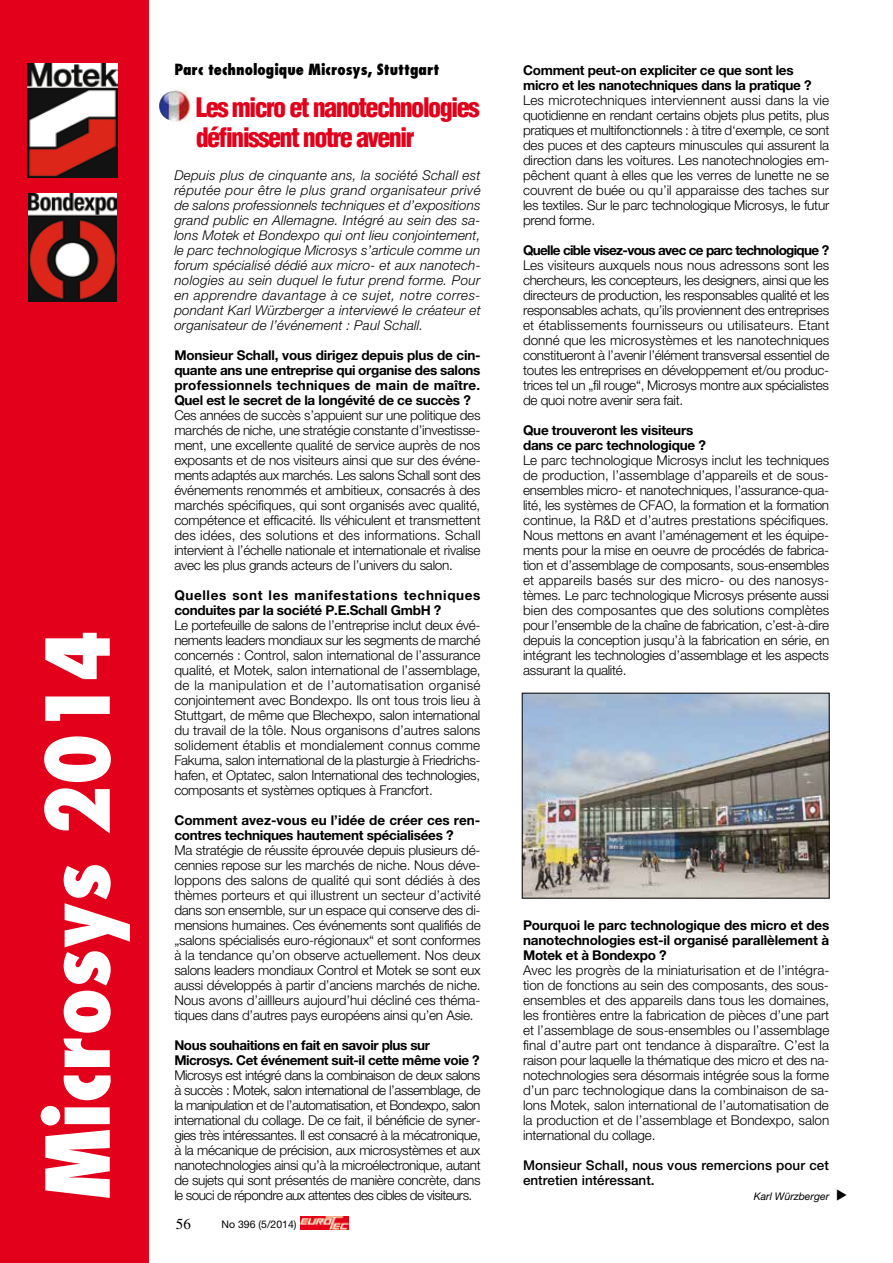
<style>
.page{position:relative;width:893px;height:1263px;background:#fff}
.page>*{position:absolute;margin:0;border:0;box-sizing:border-box;transform-origin:0 0}
.t1{font:800 condensed 85.5px "Futura";color:#fff}
.t2{font:900 condensed 26.25px/30px "Helvetica";letter-spacing:-.065em;color:#e2001a}
.t3{font:800 condensed 15px "Futura";color:#000}
.t4{font:300 13.5px/15px "Helvetica Neue";letter-spacing:-.02em;color:#000;text-align:justify}
.t5{font:700 13.5px/15px "Helvetica Neue";letter-spacing:-.02em;color:#000}
.t6{font:italic 300 13.5px/15px "Helvetica Neue";letter-spacing:.01em;color:#000;text-align:justify}
.t7{font:700 13.5px/15px "Helvetica Neue";letter-spacing:.045em;color:#000}
.t8{font:500 13.5px/15px "Helvetica Neue";letter-spacing:.005em;color:#000}
.t9{font:300 13.5px "Helvetica Neue";letter-spacing:-.04em;color:#000}
.t10{font:700 13.5px "Helvetica Neue";letter-spacing:-.05em;color:#000}
.t11{font:italic 10.5px "Helvetica Neue";color:#000}
.t12{font:10.5px "Helvetica Neue";color:#000}
</style>
<div class="page">
<svg style="left:300px;top:1216px;width:49px;height:13px"></svg>
<img style="left:301px;top:1216px;width:47px;height:13px">
<div style="left:0;top:0;width:149px;height:1263px;background:#e2001a"></div>
<img style="left:28px;top:64px;width:89px;height:113px">
<img style="left:159px;top:88px;width:32px;height:34px">
<img style="left:524px;top:695px;width:303px;height:201px">
<img style="left:28px;top:194px;width:88px;height:107px">
<h1 class="t1" style="left:24px;top:1199px;width:571px;rotate:-90deg">Microsys 2014</h1>
<p class="t3" style="left:174px;top:60px;width:266px">Parc technologique Microsys, Stuttgart</p>
<h2 class="t2" style="left:196px;top:92px;width:285px">Les micro et nanotechnologies définissent notre avenir</h2>
<p class="t6" style="left:174px;top:167px;width:308px">Depuis plus de cinquante ans, la société Schall est réputée pour être le plus grand organisateur privé de salons professionnels techniques et d’expositions grand public en Allemagne. Intégré au sein des sa&shy;lons Motek et Bondexpo qui ont lieu conjointement, le parc technologique Microsys s’articule comme un forum spécialisé dédié aux micro- et aux nanotech&shy;nologies au sein duquel le futur prend forme. Pour en apprendre davantage à ce sujet, notre corres&shy;pondant Karl Würzberger a interviewé le créateur et organisateur de l’événement : Paul Schall.</p>
<p class="t5" style="left:174px;top:347px;width:308px;text-align:justify">Monsieur Schall, vous dirigez depuis plus de cin&shy;quante ans une entreprise qui organise des salons professionnels techniques de main de maître.<br>Quel est le secret de la longévité de ce succès ?</p>
<p class="t4" style="left:174px;top:407px;width:308px">Ces années de succès s’appuient sur une politique des marchés de niche, une stratégie constante d’investisse&shy;ment, une excellente qualité de service auprès de nos exposants et de nos visiteurs ainsi que sur des événe&shy;ments adaptés aux marchés. Les salons Schall sont des événements renommés et ambitieux, consacrés à des marchés spécifiques, qui sont organisés avec qualité, compétence et efficacité. Ils véhiculent et transmettent des idées, des solutions et des informations. Schall intervient à l’échelle nationale et internationale et rivalise avec les plus grands acteurs de l’univers du salon.</p>
<p class="t7" style="left:174px;top:587px;width:308px">Quelles sont les manifestations techniques conduites par la société P.E.Schall GmbH ?</p>
<p class="t4" style="left:174px;top:617px;width:308px">Le portefeuille de salons de l’entreprise inclut deux évé&shy;nements leaders mondiaux sur les segments de marché concernés : Control, salon international de l’assurance qualité, et Motek, salon international de l’assemblage, de la manipulation et de l’automatisation organisé conjointement avec Bondexpo. Ils ont tous trois lieu à Stuttgart, de même que Blechexpo, salon international du travail de la tôle. Nous organisons d’autres salons solidement établis et mondialement connus comme Fakuma, salon international de la plasturgie à Friedrichs&shy;hafen, et Optatec, salon International des technologies, composants et systèmes optiques à Francfort.</p>
<p class="t5" style="left:174px;top:812px;width:307px">Comment avez-vous eu l’idée de créer ces ren&shy;contres techniques hautement spécialisées ?</p>
<p class="t4" style="left:174px;top:842px;width:308px">Ma stratégie de réussite éprouvée depuis plusieurs dé&shy;cennies repose sur les marchés de niche. Nous déve&shy;loppons des salons de qualité qui sont dédiés à des thèmes porteurs et qui illustrent un secteur d’activité dans son ensemble, sur un espace qui conserve des di&shy;mensions humaines. Ces événements sont qualifiés de „salons spécialisés euro-régionaux“ et sont conformes à la tendance qu’on observe actuellement. Nos deux salons leaders mondiaux Control et Motek se sont eux aussi développés à partir d’anciens marchés de niche.<br>Nous avons d’aillleurs aujourd’hui décliné ces théma&shy;tiques dans d’autres pays européens ainsi qu’en Asie.</p>
<p class="t5" style="left:174px;top:1037px;width:307px">Nous souhaitions en fait en savoir plus sur<br>Microsys. Cet événement suit-il cette même voie ?</p>
<p class="t4" style="left:174px;top:1067px;width:308px">Microsys est intégré dans la combinaison de deux salons à succès : Motek, salon international de l’assemblage, de la manipulation et de l’automatisation, et Bondexpo, salon international du collage. De ce fait, il bénéficie de syner&shy;gies très intéressantes. Il est consacré à la mécatronique, à la mécanique de précision, aux microsystèmes et aux nanotechnologies ainsi qu’à la microélectronique, autant de sujets qui sont présentés de manière concrète, dans</p>
<p class="t9" style="left:174px;top:1187px;width:300px">le souci de répondre aux attentes des cibles de visiteurs.</p>
<p class="t12" style="left:222px;top:1218px;width:77px">No 396 (5/2014)</p>
<p class="t5" style="left:523px;top:62px;width:290px">Comment peut-on expliciter ce que sont les micro et les nanotechniques dans la pratique ?</p>
<p class="t4" style="left:523px;top:92px;width:308px">Les microtechniques interviennent aussi dans la vie quotidienne en rendant certains objets plus petits, plus pratiques et multifonctionnels : à titre d‘exemple, ce sont des puces et des capteurs minuscules qui assurent la direction dans les voitures. Les nanotechnologies em&shy;pêchent quant à elles que les verres de lunette ne se couvrent de buée ou qu’il apparaisse des taches sur les textiles. Sur le parc technologique Microsys, le futur prend forme.</p>
<p class="t10" style="left:523px;top:242px;width:308px">Quelle cible visez-vous avec ce parc technologique ?</p>
<p class="t4" style="left:523px;top:257px;width:308px">Les visiteurs auxquels nous nous adressons sont les chercheurs, les concepteurs, les designers, ainsi que les directeurs de production, les responsables qualité et les responsables achats, qu’ils proviennent des entreprises et établissements fournisseurs ou utilisateurs. Etant donné que les microsystèmes et les nanotechniques constitueront à l’avenir l’élément transversal essentiel de toutes les entreprises en développement et/ou produc&shy;trices tel un „fil rouge“, Microsys montre aux spécialistes de quoi notre avenir sera fait.</p>
<p class="t5" style="left:523px;top:422px;width:184px">Que trouveront les visiteurs dans ce parc technologique ?</p>
<p class="t4" style="left:523px;top:452px;width:308px">Le parc technologique Microsys inclut les techniques de production, l’assemblage d’appareils et de sous&shy;ensembles micro- et nanotechniques, l’assurance-qua&shy;lité, les systèmes de CFAO, la formation et la formation continue, la R&amp;D et d’autres prestations spécifiques.<br>Nous mettons en avant l’aménagement et les équipe&shy;ments pour la mise en oeuvre de procédés de fabrica&shy;tion et d’assemblage de composants, sous-ensembles et appareils basés sur des micro- ou des nanosys&shy;tèmes. Le parc technologique Microsys présente aussi bien des composantes que des solutions complètes pour l’ensemble de la chaîne de fabrication, c’est-à-dire depuis la conception jusqu’à la fabrication en série, en intégrant les technologies d’assemblage et les aspects assurant la qualité.</p>
<p class="t5" style="left:523px;top:917px;width:308px;text-align:justify">Pourquoi le parc technologique des micro et des nanotechnologies est-il organisé parallèlement à Motek et à Bondexpo ?</p>
<p class="t4" style="left:523px;top:962px;width:308px">Avec les progrès de la miniaturisation et de l’intégra&shy;tion de fonctions au sein des composants, des sous&shy;ensembles et des appareils dans tous les domaines, les frontières entre la fabrication de pièces d’une part et l’assemblage de sous-ensembles ou l’assemblage final d’autre part ont tendance à disparaître. C’est la raison pour laquelle la thématique des micro et des na&shy;notechnologies sera désormais intégrée sous la forme d’un parc technologique dans la combinaison de sa&shy;lons Motek, salon international de l’automatisation de la production et de l’assemblage et Bondexpo, salon international du collage.</p>
<p class="t8" style="left:523px;top:1157px;width:308px">Monsieur Schall, nous vous remercions pour cet entretien intéressant.</p>
<p class="t11" style="left:754px;top:1190px;width:77px">Karl Würzberger</p>
</div>
